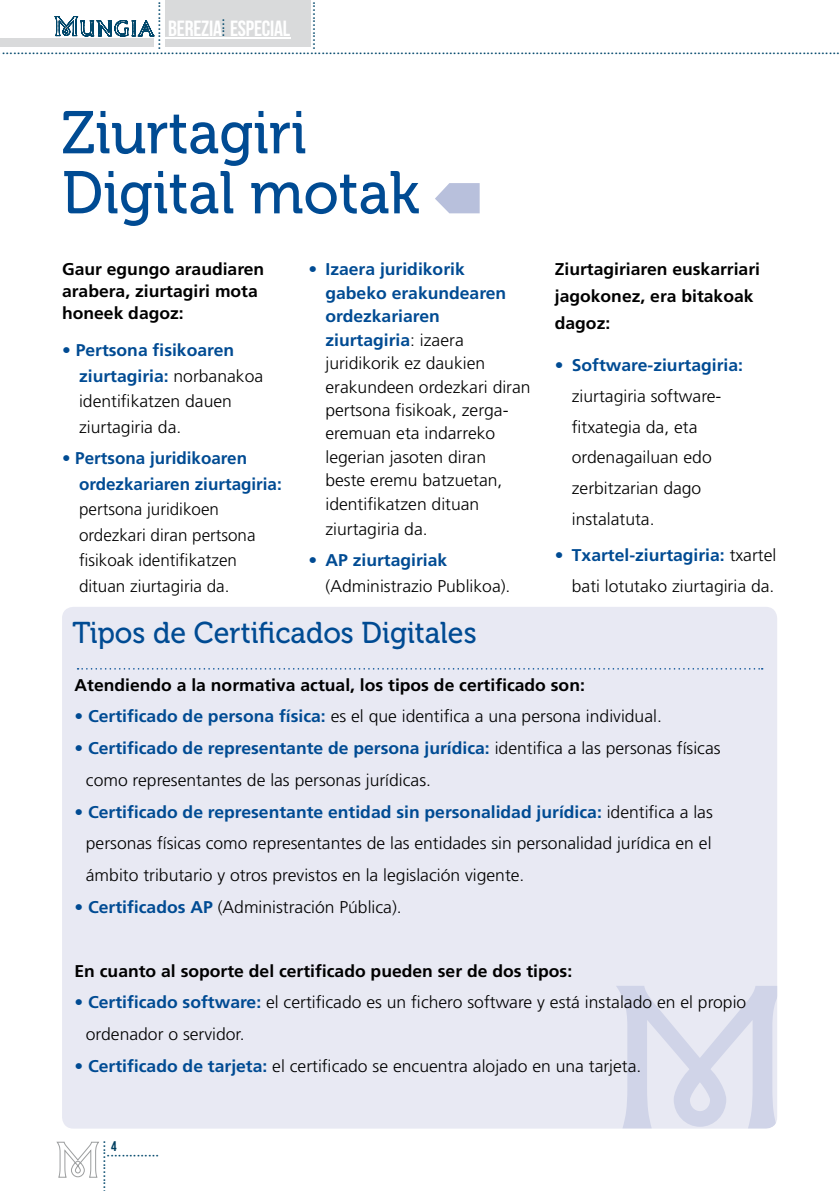
<style>
.page{position:relative;width:840px;height:1191px;background:#fff}
.page>*{position:absolute;margin:0;border:0;box-sizing:border-box;transform-origin:0 0}
.t1{font:60px/60px "Museo 500";color:#004b93;scale:.95 1}
.t2{font:30px "Museo 500";color:#004b93;scale:.95 1}
.t3{font:22px "Bebas Neue";letter-spacing:-.01em;color:#fff}
.t4{font:300 17px/23.4px "Frutiger";color:#000}
.t5{font:700 17px/22px "Frutiger";color:#000}
.t6{font:700 17px/25.6px "Frutiger";color:#004b93}
.t7{font:14px "Bebas Neue";color:#003f60}
.t8{font:12px "Arial Rounded MT Bold";color:#00476b}
.s1{font-weight:700;color:#004b93}
.s2{color:#004b93}
</style>
<div class="page">
<div style="left:165px;top:0;width:145px;height:47px;background:#d9dadb"></div>
<div style="left:0;top:38px;width:154px;height:9px;background:#d9dadb"></div>
<hr style="left:189px;top:38px;width:101px;height:1px;background:#fff">
<hr style="left:164px;top:38px;width:101px;height:1px;background:#fff">
<svg style="left:54px;top:16px;width:101px;height:21px"></svg>
<svg style="left:56px;top:1141px;width:43px;height:36px"></svg>
<div style="left:62px;top:607px;width:714px;height:521px;background:#e8e9f3;border-radius:11px"></div>
<svg style="left:616px;top:986px;width:160px;height:142px"></svg>
<svg style="left:77px;top:668px;width:685px;height:1px"></svg>
<svg style="left:435px;top:183px;width:44px;height:30px"></svg>
<p class="t8" style="left:149px;top:50px;width:50px;rotate:-90deg">.............</p>
<p class="t8" style="left:303px;top:50px;width:50px;rotate:-90deg">.............</p>
<p class="t8" style="left:212px;top:37px;width:20px;rotate:-90deg">.....</p>
<p class="t3" style="left:168px;top:16px;width:124px">BEREZIA ESPECIAL</p>
<p class="t8" style="left:2px;top:42px;width:839px">...............................................................................................................................................................................................................................</p>
<h1 class="t1" style="left:62px;top:104px;width:377px">Ziurtagiri<br>Digital motak</h1>
<p class="t5" style="left:62px;top:258px;width:204px">Gaur egungo araudiaren arabera, ziurtagiri mota honeek dagoz:</p>
<p class="t4" style="left:79px;top:337px;width:185px;line-height:25.6px;text-indent:-17px"><span class="s1">• Pertsona fisikoaren ziurtagiria:</span> norbanakoa identifikatzen dauen ziurtagiria da.</p>
<p class="t6" style="left:79px;top:445px;width:204px;text-indent:-17px">• Pertsona juridikoaren ordezkariaren ziurtagiria:</p>
<p class="t4" style="left:79px;top:496px;width:178px;line-height:25.6px">pertsona juridikoen ordezkari diran pertsona fisikoak identifikatzen dituan ziurtagiria da.</p>
<p class="t4" style="left:325px;top:258px;width:206px;text-indent:-17px"><span class="s2">•</span> <span class="s1">Izaera juridikorik<br>gabeko erakundearen ordezkariaren ziurtagiria</span>: izaera juridikorik ez daukien erakundeen ordezkari diran pertsona fisikoak, zerga&shy;eremuan eta indarreko legerian jasoten diran<br>beste eremu batzuetan, identifikatzen dituan</p>
<p class="t4" style="left:325px;top:517px;width:104px">ziurtagiria da.</p>
<p class="t4" style="left:325px;top:547px;width:186px;line-height:25.4px;text-indent:-17px"><span class="s2">•</span> <span class="s1">AP ziurtagiriak </span>(Administrazio Publikoa).</p>
<p class="t5" style="left:554px;top:256px;width:207px;line-height:27px">Ziurtagiriaren euskarriari jagokonez, era bitakoak dagoz:</p>
<p class="t6" style="left:554px;top:352px;width:189px">• Software-ziurtagiria:</p>
<p class="t4" style="left:571px;top:381px;width:151px;line-height:30.6px">ziurtagiria software&shy;fitxategia da, eta ordenagailuan edo zerbitzarian dago instalatuta.</p>
<p class="t4" style="left:554px;top:540px;width:223px;line-height:30.6px;text-align:right"><span class="s1">• Txartel-ziurtagiria:</span> txartel bati lotutako ziurtagiria da.</p>
<h2 class="t2" style="left:73px;top:616px;width:426px">Tipos de Certificados Digitales</h2>
<p class="t5" style="left:74px;top:673px;width:511px">Atendiendo a la normativa actual, los tipos de certificado son:</p>
<p class="t4" style="left:74px;top:704px;width:588px"><span class="s1">• Certificado de persona física:</span> es el que identifica a una persona individual.</p>
<p class="t4" style="left:86px;top:732px;width:636px;line-height:31.8px;text-indent:-11px"><span class="s1">• Certificado de representante de persona jurídica:</span> identifica a las personas físicas como representantes de las personas jurídicas.</p>
<p class="t4" style="left:86px;top:796px;width:628px;line-height:31.8px;text-align:justify;text-indent:-11px"><span class="s1">• Certificado de representante entidad sin personalidad jurídica:</span> identifica a las personas físicas como representantes de las entidades sin personalidad jurídica en el ámbito tributario y otros previstos en la legislación vigente.</p>
<p class="t4" style="left:74px;top:895px;width:328px"><span class="s1">• Certificados AP</span> (Administración Pública).</p>
<p class="t5" style="left:74px;top:959px;width:499px">En cuanto al soporte del certificado pueden ser de dos tipos:</p>
<p class="t4" style="left:86px;top:986px;width:661px;line-height:31.8px;text-indent:-11px"><span class="s1">• Certificado software:</span> el certificado es un fichero software y está instalado en el propio ordenador o servidor.</p>
<p class="t4" style="left:74px;top:1054px;width:568px"><span class="s1">• Certificado de tarjeta:</span> el certificado se encuentra alojado en una tarjeta.</p>
<p class="t8" style="left:94px;top:1189px;width:50px;rotate:-90deg">.............</p>
<p class="t7" style="left:111px;top:1138px;width:7px">4</p>
<p class="t8" style="left:159px;top:1165px;width:54px;rotate:-180deg">..............</p>
</div>
